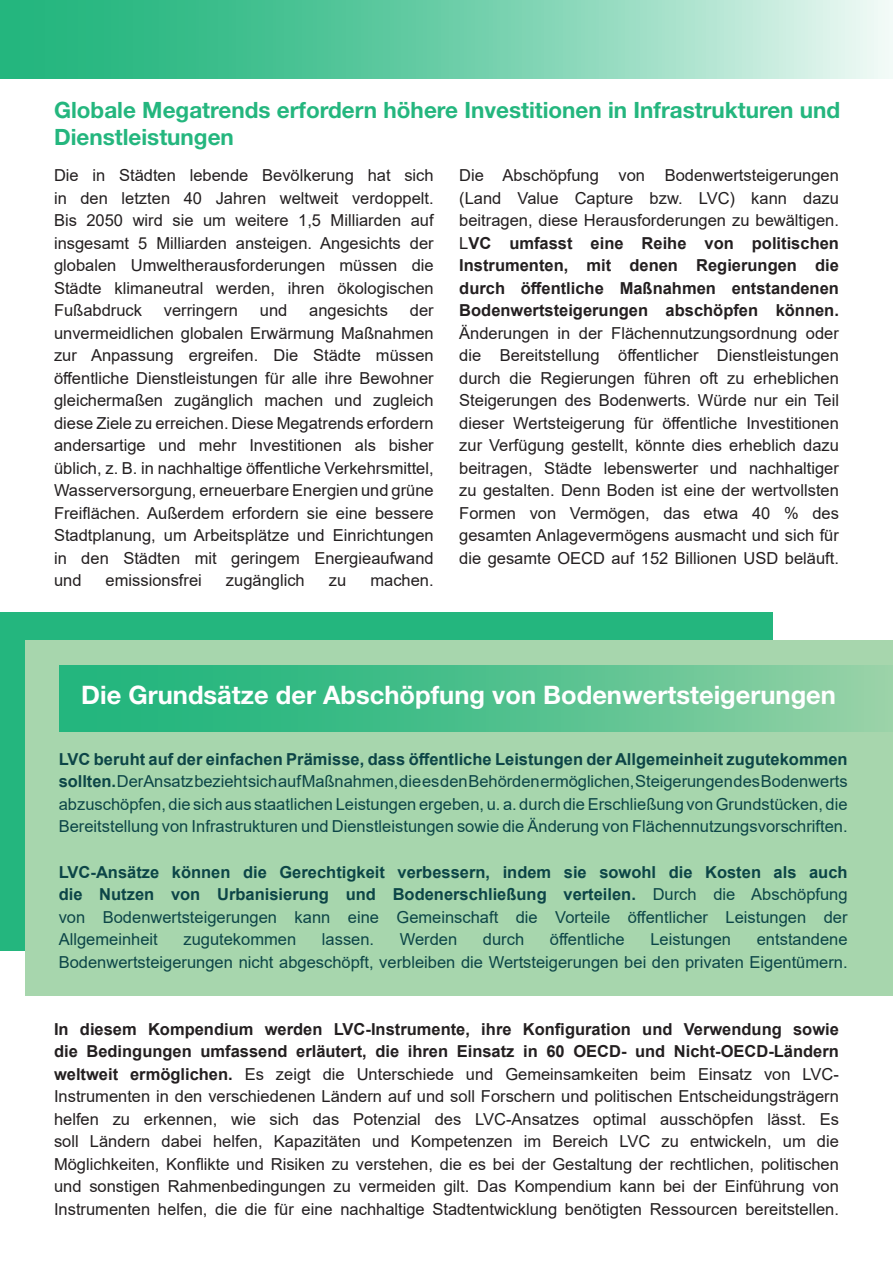
<style>
.page{position:relative;width:893px;height:1263px;background:#fff}
.page>*{position:absolute;margin:0;border:0;box-sizing:border-box;transform-origin:0 0}
.t1{font:700 25.5px "Helvetica Neue LT Std";color:#fff}
.t2{font:700 22.5px/27px "Helvetica Neue LT Std";color:#24b67e}
.t3{font:16.5px/22.5px "Arial";color:#231f20;text-align:justify}
.t4{font:16.5px/22.5px "Arial";color:#0c4547;text-align:justify}
.t5{font:700 16.5px/22.5px "Arial";color:#0c4547;text-align:justify}
.s1{font-weight:700}
.s2{font-weight:400}
</style>
<div class="page">
<div style="left:0;top:612px;width:772px;height:338px;background:#24b67e"></div>
<div style="left:26px;top:640px;width:867px;height:355px;background:#a7d6ad"></div>
<svg style="left:59px;top:665px;width:833px;height:67px;background:#51c08e"></svg>
<svg style="left:0;top:0;width:893px;height:79px;background:#75d0ad"></svg>
<p class="t2" style="left:54px;top:96px;width:788px">Globale Megatrends erfordern höhere Investitionen in Infrastrukturen und<br>Dienstleistungen</p>
<p class="t3" style="left:54px;top:164px;width:381px">Die in Städten lebende Bevölkerung hat sich in den letzten 40 Jahren weltweit verdoppelt.<br>Bis 2050 wird sie um weitere 1,5 Milliarden auf insgesamt 5 Milliarden ansteigen. Angesichts der globalen Umweltherausforderungen müssen die Städte klimaneutral werden, ihren ökologischen Fußabdruck</p>
<p class="t3" style="left:459px;top:164px;width:381px">Die Abschöpfung von Bodenwertsteigerungen (Land Value Capture bzw. LVC) kann dazu beitragen, diese Herausforderungen zu bewältigen.<br>L<span class="s1">VC umfasst eine Reihe von politischen Instrumenten, mit denen Regierungen die durch öffentliche Maßnahmen entstandenen Bodenwertsteigerungen abschöpfen können.<br></span>Änderungen in der Flächennutzungsordnung oder die Bereitstellung öffentlicher Dienstleistungen durch die Regierungen führen oft zu erheblichen Steigerungen des Bodenwerts. Würde nur ein Teil dieser Wertsteigerung für öffentliche Investitionen zur Verfügung gestellt, könnte dies erheblich dazu beitragen, Städte lebenswerter und nachhaltiger zu gestalten. Denn Boden ist eine der wertvollsten Formen von Vermögen, das etwa 40 % des gesamten Anlagevermögens ausmacht und sich für die gesamte OECD auf 152 Billionen USD beläuft.</p>
<p class="t3" style="left:54px;top:299px;width:381px;text-indent:356px">der unvermeidlichen globalen Erwärmung Maßnahmen zur Anpassung ergreifen. Die Städte müssen öffentliche Dienstleistungen für alle ihre Bewohner gleichermaßen zugänglich machen und zugleich diese Ziele zu erreichen. Diese Megatrends erfordern andersartige und mehr Investitionen als bisher üblich, z. B. in nachhaltige öffentliche Verkehrsmittel, Wasserversorgung, erneuerbare Energien und grüne Freiflächen. Außerdem erfordern sie eine bessere Stadtplanung, um Arbeitsplätze und Einrichtungen in den Städten mit geringem Energieaufwand und</p>
<p class="t3" style="left:164px;top:299px;width:76px">verringern</p>
<p class="t3" style="left:260px;top:299px;width:29px">und</p>
<p class="t3" style="left:309px;top:299px;width:80px">angesichts</p>
<p class="t3" style="left:106px;top:569px;width:98px">emissionsfrei</p>
<p class="t3" style="left:226px;top:569px;width:80px">zugänglich</p>
<p class="t3" style="left:329px;top:569px;width:19px">zu</p>
<p class="t3" style="left:370px;top:569px;width:65px">machen.</p>
<p class="t1" style="left:81px;top:679px;width:756px">Die Grundsätze der Abschöpfung von Bodenwertsteigerungen</p>
<p class="t4" style="left:59px;top:747px;width:790px"><span class="s1">LVC beruht auf der einfachen Prämisse, dass öffentliche Leistungen der Allgemeinheit zugutekommen sollten.</span> Der Ansatz bezieht sich auf Maßnahmen, die es den Behörden ermöglichen, Steigerungen des Bodenwerts abzuschöpfen, die sich aus staatlichen Leistungen ergeben, u. a. durch die Erschließung von Grundstücken, die Bereitstellung von Infrastrukturen und Dienstleistungen sowie die Änderung von Flächennutzungsvorschriften.</p>
<p class="t5" style="left:59px;top:861px;width:790px">LVC-Ansätze können die Gerechtigkeit verbessern, indem sie sowohl die Kosten als auch die Nutzen von Urbanisierung und Bodenerschließung verteilen. <span class="s2">Durch die Abschöpfung von Bodenwertsteigerungen kann eine Gemeinschaft die Vorteile öffentlicher Leistungen der Allgemeinheit</span></p>
<p class="t4" style="left:183px;top:928px;width:114px">zugutekommen</p>
<p class="t4" style="left:322px;top:928px;width:54px">lassen.</p>
<p class="t4" style="left:400px;top:928px;width:59px">Werden</p>
<p class="t4" style="left:483px;top:928px;width:43px">durch</p>
<p class="t4" style="left:550px;top:928px;width:76px">öffentliche</p>
<p class="t4" style="left:650px;top:928px;width:82px">Leistungen</p>
<p class="t4" style="left:59px;top:928px;width:790px;text-align:right">entstandene<br>Bodenwertsteigerungen nicht abgeschöpft, verbleiben die Wertsteigerungen bei den privaten Eigentümern.</p>
<p class="t3" style="left:54px;top:1017px;width:786px"><span class="s1">In diesem Kompendium werden LVC-Instrumente, ihre Konfiguration und Verwendung sowie die Bedingungen umfassend erläutert, die ihren Einsatz in 60 OECD- und Nicht-OECD-Ländern weltweit ermöglichen.</span> Es zeigt die Unterschiede und Gemeinsamkeiten beim Einsatz von LVC-Instrumenten in den verschiedenen Ländern auf und soll Forschern und politischen Entscheidungsträgern helfen zu erkennen, wie sich das Potenzial des LVC-Ansatzes optimal ausschöpfen lässt. Es soll Ländern dabei helfen, Kapazitäten und Kompetenzen im Bereich LVC zu entwickeln, um die Möglichkeiten, Konflikte und Risiken zu verstehen, die es bei der Gestaltung der rechtlichen, politischen und sonstigen Rahmenbedingungen zu vermeiden gilt. Das Kompendium kann bei der Einführung von Instrumenten helfen, die die für eine nachhaltige Stadtentwicklung benötigten Ressourcen bereitstellen.</p>
</div>
